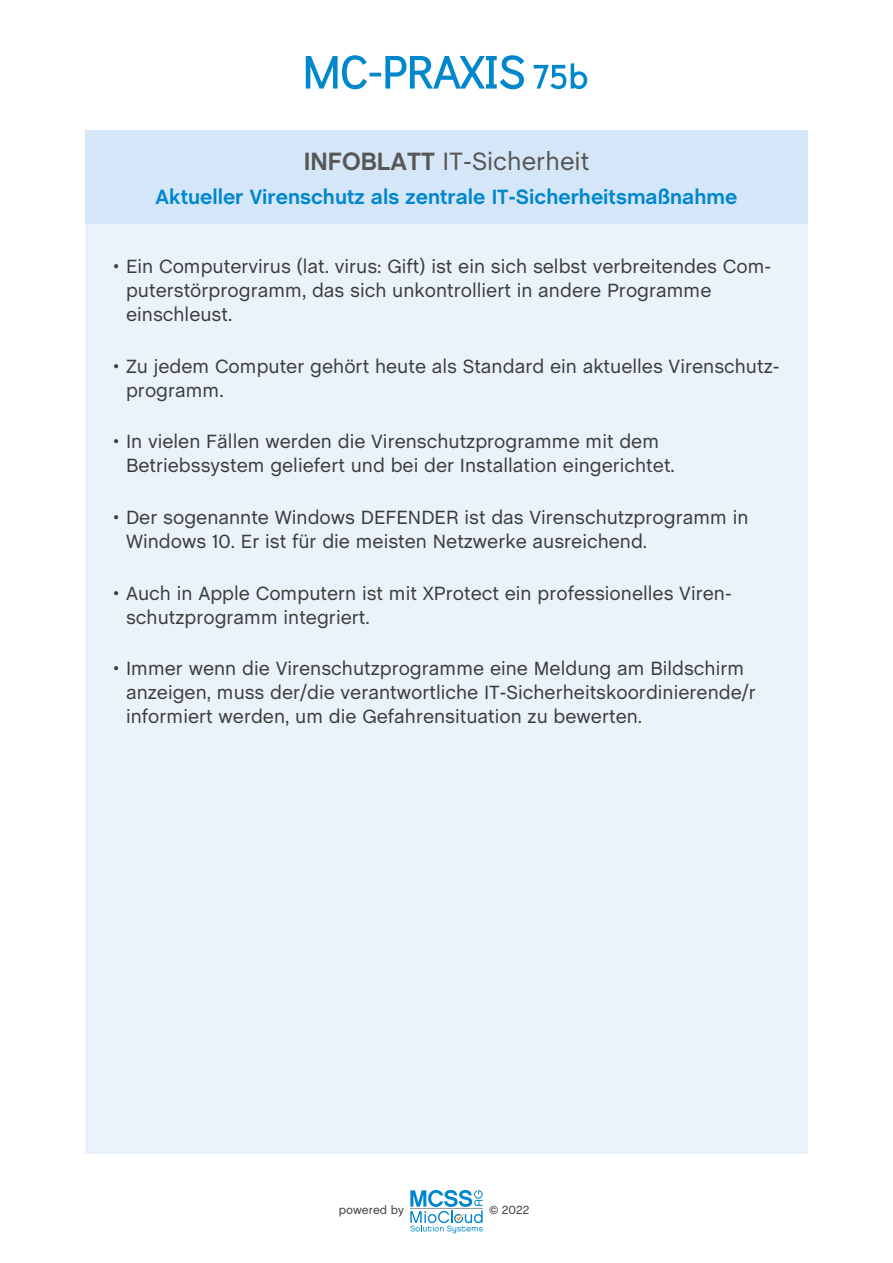
<style>
.page{position:relative;width:893px;height:1263px;background:#fff}
.page>*{position:absolute;margin:0;border:0;box-sizing:border-box;transform-origin:0 0}
.t1{font:25.5px "Chalet";color:#575756}
.t2{font:700 21px "Chalet";color:#0086ce}
.t3{font:19.5px/24px "Chalet";color:#3c3c3b}
.t4{font:12px "Chalet";color:#3c3c3b}
.s1{font-weight:700}
</style>
<div class="page">
<div style="left:85px;top:130px;width:723px;height:1023px;background:#eaf3fc"></div>
<div style="left:85px;top:130px;width:723px;height:94px;background:#d4e6f7"></div>
<svg style="left:410px;top:1190px;width:73px;height:43px"></svg>
<hr style="left:410px;top:1208px;width:73px;height:1px;background:#9d9d9c">
<svg style="left:306px;top:55px;width:281px;height:34px"></svg>
<h1 class="t1" style="left:304px;top:146px;width:287px"><span class="s1">INFOBLATT</span> IT-Sicherheit</h1>
<p class="t2" style="left:156px;top:184px;width:583px">Aktueller Virenschutz als zentrale IT-Sicherheitsmaßnahme</p>
<p class="t3" style="left:126px;top:254px;width:647px;text-indent:-13px">• Ein Computervirus (lat. virus: Gift) ist ein sich selbst verbreitendes Com&shy;puterstörprogramm, das sich unkontrolliert in andere Programme einschleust.</p>
<p class="t3" style="left:126px;top:354px;width:655px;text-indent:-13px">• Zu jedem Computer gehört heute als Standard ein aktuelles Virenschutz&shy;programm.</p>
<p class="t3" style="left:126px;top:430px;width:550px;text-indent:-13px">• In vielen Fällen werden die Virenschutzprogramme mit dem<br>Betriebssystem geliefert und bei der Installation eingerichtet.</p>
<p class="t3" style="left:126px;top:505px;width:624px;text-indent:-13px">• Der sogenannte Windows DEFENDER ist das Virenschutzprogramm in<br>Windows 10. Er ist für die meisten Netzwerke ausreichend.</p>
<p class="t3" style="left:126px;top:581px;width:607px;text-indent:-13px">• Auch in Apple Computern ist mit XProtect ein professionelles Viren&shy;schutzprogramm integriert.</p>
<p class="t3" style="left:126px;top:656px;width:631px;text-indent:-13px">• Immer wenn die Virenschutzprogramme eine Meldung am Bildschirm anzeigen, muss der/die verantwortliche IT-Sicherheitskoordinierende/r informiert werden, um die Gefahrensituation zu bewerten.</p>
<p class="t4" style="left:339px;top:1202px;width:67px">powered by</p>
<p class="t4" style="left:489px;top:1202px;width:42px">© 2022</p>
</div>
